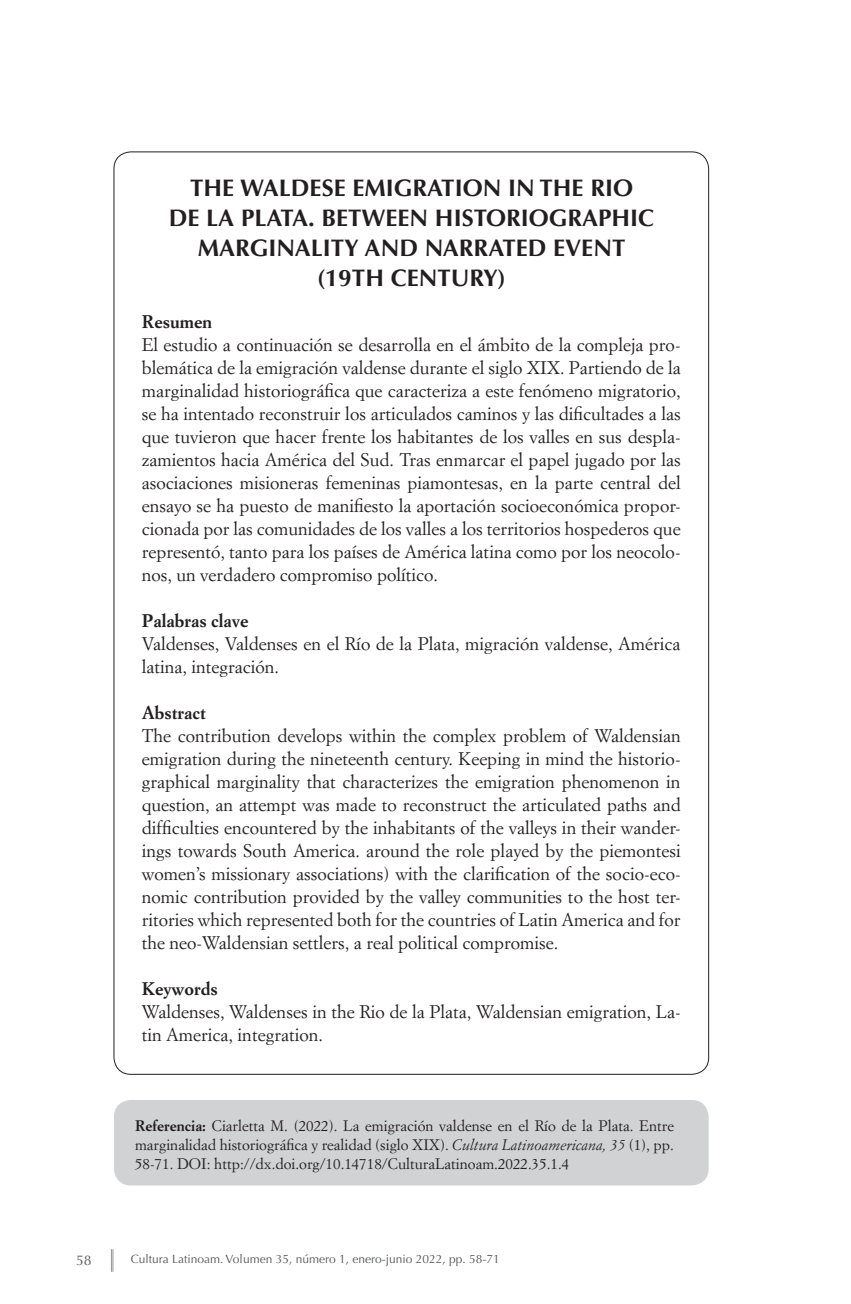
<style>
.page{position:relative;width:851px;height:1304px;background:#fff}
.page>*{position:absolute;margin:0;border:0;box-sizing:border-box;transform-origin:0 0}
.TITULOS_DE_ARTICULO{font:700 24px/30px "Optima";color:#231f20;text-align:center}
.TEXTO_CORRIDO{font:18px/23px "Simoncini Garamond Std";color:#231f20;text-align:justify}
.TEXTO_CORRIDO-2{font:700 18px "Simoncini Garamond Std";color:#231f20}
.TEXTO_CORRIDO-3{font:15px/19px "Simoncini Garamond Std";color:#231f20;text-align:justify}
.TEXTO_CORRIDO-4{font:14px "Optima";color:#57585a}
.t1{font:12px "Optima";color:#57585a}
.s1{font-weight:700}
.s2{font-style:italic}
</style>
<div class="page">
<svg style="left:111px;top:1249px;width:3px;height:23px"></svg>
<div style="left:114px;top:1100px;width:594px;height:85px;background:#d1d2d4;border-radius:17px"></div>
<p class="TITULOS_DE_ARTICULO" style="left:169px;top:173px;width:486px">THE WALDESE EMIGRATION IN THE RIO<br>DE LA PLATA. BETWEEN HISTORIOGRAPHIC<br>MARGINALITY AND NARRATED EVENT (19TH CENTURY)</p>
<p class="TEXTO_CORRIDO-2" style="left:142px;top:310px;width:72px">Resumen</p>
<p class="TEXTO_CORRIDO" style="left:142px;top:332px;width:540px">El estudio a continuación se desarrolla en el ámbito de la compleja pro&shy;blemática de la emigración valdense durante el siglo XIX. Partiendo de la marginalidad historiográfica que caracteriza a este fenómeno migratorio, se ha intentado reconstruir los articulados caminos y las dificultades a las que tuvieron que hacer frente los habitantes de los valles en sus despla&shy;zamientos hacia América del Sud. Tras enmarcar el papel jugado por las asociaciones misioneras femeninas piamontesas, en la parte central del ensayo se ha puesto de manifiesto la aportación socioeconómica propor&shy;cionada por las comunidades de los valles a los territorios hospederos que representó, tanto para los países de América latina como por los neocolo&shy;nos, un verdadero compromiso político.</p>
<p class="TEXTO_CORRIDO-2" style="left:142px;top:609px;width:108px">Palabras clave</p>
<p class="TEXTO_CORRIDO" style="left:142px;top:631px;width:540px">Valdenses, Valdenses en el Río de la Plata, migración valdense, América latina, integración.</p>
<p class="TEXTO_CORRIDO-2" style="left:142px;top:701px;width:65px">Abstract</p>
<p class="TEXTO_CORRIDO" style="left:142px;top:723px;width:540px">The contribution develops within the complex problem of Waldensian emigration during the nineteenth century. Keeping in mind the historio&shy;graphical marginality that characterizes the emigration phenomenon in question, an attempt was made to reconstruct the articulated paths and difficulties encountered by the inhabitants of the valleys in their wander&shy;ings towards South America. around the role played by the piemontesi women’s missionary associations) with the clarification of the socio-eco&shy;nomic contribution provided by the valley communities to the host ter&shy;ritories which represented both for the countries of Latin America and for the neo-Waldensian settlers, a real political compromise.</p>
<p class="TEXTO_CORRIDO-2" style="left:142px;top:977px;width:77px">Keywords</p>
<p class="TEXTO_CORRIDO" style="left:142px;top:999px;width:540px">Waldenses, Waldenses in the Rio de la Plata, Waldensian emigration, La&shy;tin America, integration.</p>
<p class="TEXTO_CORRIDO-3" style="left:135px;top:1116px;width:540px"><span class="s1">Referencia:</span> Ciarletta M. (2022). La emigración valdense en el Río de la Plata. Entre marginalidad historiográfica y realidad (siglo XIX). <span class="s2">Cultura Latinoamericana, 35</span> (1), pp.<br>58-71. DOI: http://dx.doi.org/10.14718/CulturaLatinoam.2022.35.1.4</p>
<p class="TEXTO_CORRIDO-4" style="left:76px;top:1252px;width:17px">58</p>
<p class="t1" style="left:131px;top:1252px;width:370px">Cultura Latinoam. Volumen 35, número 1, enero-junio 2022, pp. 58-71</p>
</div>
